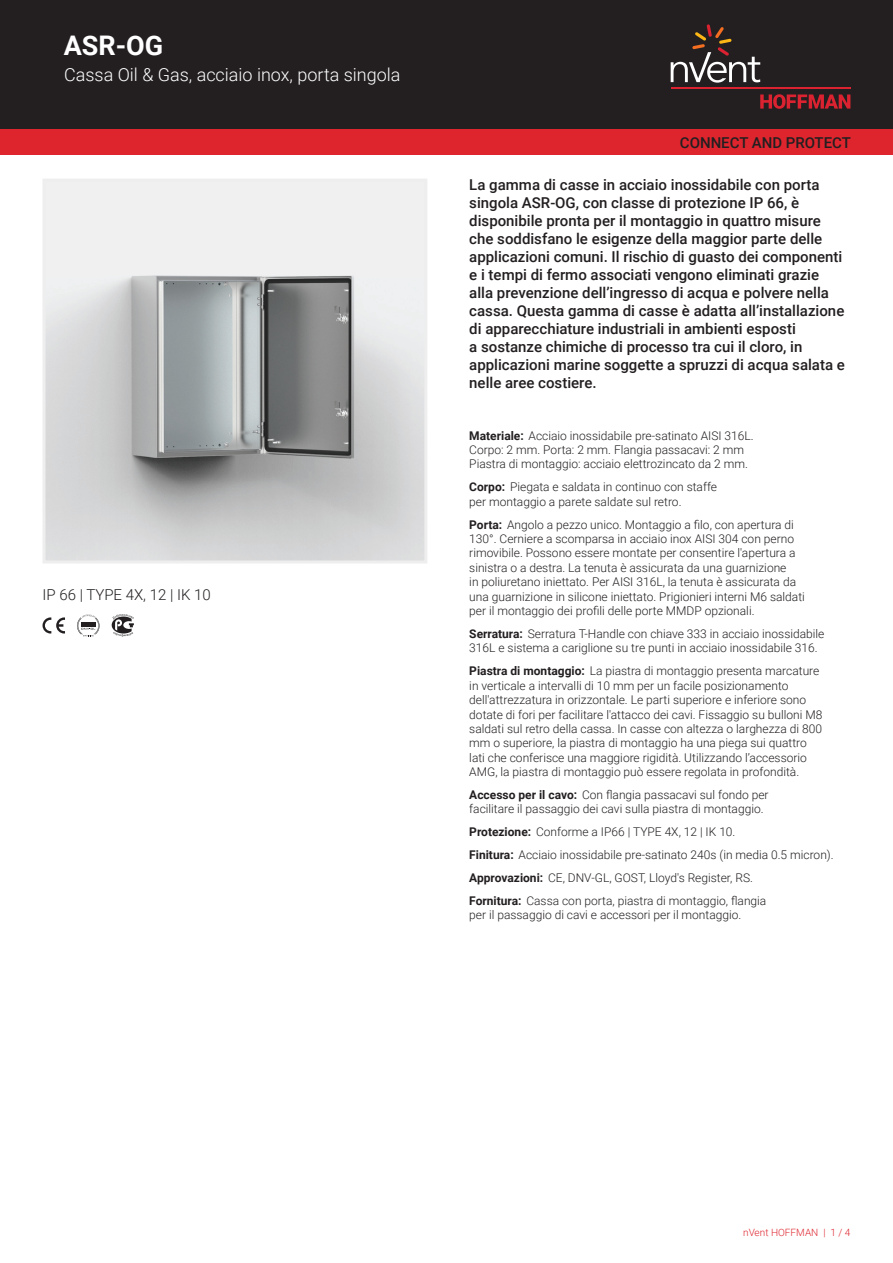
<style>
.page{position:relative;width:893px;height:1263px;background:#fff}
.page>*{position:absolute;margin:0;border:0;box-sizing:border-box;transform-origin:0 0}
.t1{font:700 27px "Roboto";color:#fff}
.t2{font:300 18px "Roboto";color:#fff}
.t3{font:500 15px/18px "Roboto";color:#231f20}
.t4{font:300 15px "Roboto";color:#231f20}
.t5{font:300 12px/14.4px "Roboto";color:#231f20}
.t6{font:300 10.05px "Roboto";color:#de252e}
.s1{font-weight:700}
</style>
<div class="page">
<div style="left:0;top:0;width:893px;height:129px;background:#231f20"></div>
<svg style="left:760px;top:94px;width:90px;height:15px"></svg>
<hr style="left:671px;top:88px;width:179px;height:1px;background:#db2230">
<svg style="left:671px;top:24px;width:89px;height:59px"></svg>
<div style="left:0;top:129px;width:893px;height:26px;background:#de252e"></div>
<img style="left:47px;top:183px;width:376px;height:376px">
<div style="left:43px;top:179px;width:384px;height:384px;border:3px solid #eeeeef"></div>
<svg style="left:43px;top:617px;width:22px;height:16px"></svg>
<svg style="left:77px;top:614px;width:23px;height:22px"></svg>
<svg style="left:112px;top:614px;width:22px;height:23px"></svg>
<h1 class="t1" style="left:64px;top:26px;width:101px">ASR-OG</h1>
<h2 class="t2" style="left:64px;top:62px;width:338px">Cassa Oil &amp; Gas, acciaio inox, porta singola</h2>
<p class="t4" style="left:43px;top:584px;width:170px">IP 66 | TYPE 4X, 12 | IK 10</p>
<p class="t3" style="left:680px;top:133px;width:173px">CONNECT AND PROTECT</p>
<p class="t3" style="left:469px;top:175px;width:377px">La gamma di casse in acciaio inossidabile con porta singola ASR-OG, con classe di protezione IP 66, è disponibile pronta per il montaggio in quattro misure che soddisfano le esigenze della maggior parte delle applicazioni comuni. Il rischio di guasto dei componenti e i tempi di fermo associati vengono eliminati grazie alla prevenzione dell’ingresso di acqua e polvere nella cassa. Questa gamma di casse è adatta all’installazione di apparecchiature industriali in ambienti esposti<br>a sostanze chimiche di processo tra cui il cloro, in applicazioni marine soggette a spruzzi di acqua salata e nelle aree costiere.</p>
<p class="t5" style="left:469px;top:428px;width:286px"><span class="s1">Materiale:</span> Acciaio inossidabile pre-satinato AISI 316L.<br>Corpo: 2 mm. Porta: 2 mm. Flangia passacavi: 2 mm<br>Piastra di montaggio: acciaio elettrozincato da 2 mm.</p>
<p class="t5" style="left:469px;top:479px;width:249px"><span class="s1">Corpo:</span> Piegata e saldata in continuo con staffe per montaggio a parete saldate sul retro.</p>
<p class="t5" style="left:469px;top:517px;width:337px"><span class="s1">Porta:</span> Angolo a pezzo unico. Montaggio a filo, con apertura di 130°. Cerniere a scomparsa in acciaio inox AISI 304 con perno rimovibile. Possono essere montate per consentire l'apertura a sinistra o a destra. La tenuta è assicurata da una guarnizione<br>in poliuretano iniettato. Per AISI 316L, la tenuta è assicurata da una guarnizione in silicone iniettato. Prigionieri interni M6 saldati per il montaggio dei profili delle porte MMDP opzionali.</p>
<p class="t5" style="left:469px;top:626px;width:357px"><span class="s1">Serratura:</span> Serratura T-Handle con chiave 333 in acciaio inossidabile<br>316L e sistema a cariglione su tre punti in acciaio inossidabile 316.</p>
<p class="t5" style="left:469px;top:663px;width:355px"><span class="s1">Piastra di montaggio:</span> La piastra di montaggio presenta marcature in verticale a intervalli di 10 mm per un facile posizionamento dell'attrezzatura in orizzontale. Le parti superiore e inferiore sono dotate di fori per facilitare l'attacco dei cavi. Fissaggio su bulloni M8 saldati sul retro della cassa. In casse con altezza o larghezza di 800 mm o superiore, la piastra di montaggio ha una piega sui quattro lati che conferisce una maggiore rigidità. Utilizzando l’accessorio AMG, la piastra di montaggio può essere regolata in profondità.</p>
<p class="t5" style="left:469px;top:787px;width:301px"><span class="s1">Accesso per il cavo:</span> Con flangia passacavi sul fondo per facilitare il passaggio dei cavi sulla piastra di montaggio.</p>
<p class="t5" style="left:469px;top:820px;width:366px;line-height:23px"><span class="s1">Protezione:</span> Conforme a IP66 | TYPE 4X, 12 | IK 10.<br><span class="s1">Finitura:</span> Acciaio inossidabile pre-satinato 240s (in media 0.5 micron).<br><span class="s1">Approvazioni:</span> CE, DNV-GL, GOST, Lloyd's Register, RS.<br><span class="s1">Fornitura:</span> Cassa con porta, piastra di montaggio, flangia</p>
<p class="t5" style="left:469px;top:907px;width:274px">per il passaggio di cavi e accessori per il montaggio.</p>
<p class="t6" style="left:743px;top:1226px;width:109px">nVent HOFFMAN | 1 / 4</p>
</div>
